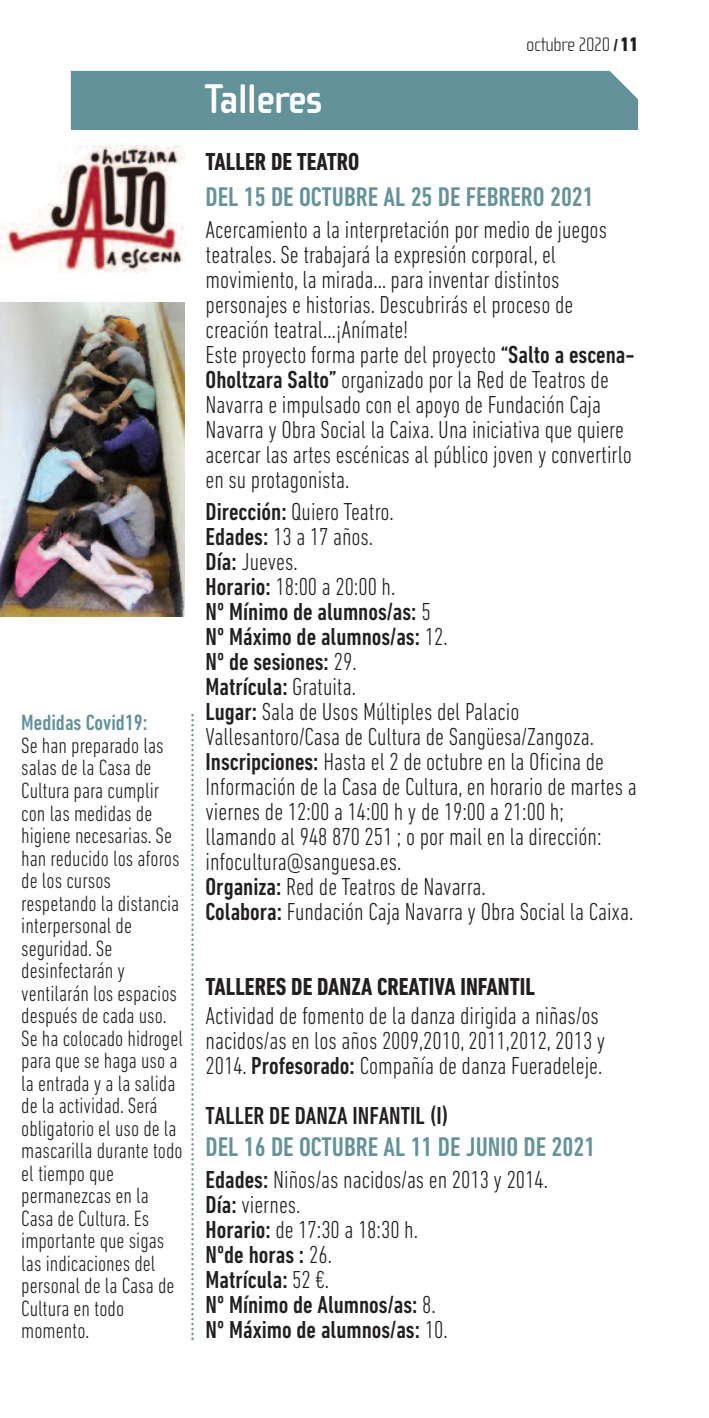
<style>
.page{position:relative;width:709px;height:1418px;background:#fff}
.page>*{position:absolute;margin:0;border:0;box-sizing:border-box;transform-origin:0 0}
.t1{font:700 42.5px "Cholla Sans";letter-spacing:-.025em;color:#fff}
.t2{font:500 condensed 27.5px "DIN Next LT Pro";color:#63929b}
.t3{font:300 condensed 25px/25px "DIN Next LT Pro";color:#231f20}
.t4{font:500 condensed 25px/25px "DIN Next LT Pro";color:#231f20}
.t5{font:700 condensed 25px "DIN Next LT Pro";color:#231f20}
.t6{font:300 condensed 22.5px/22.5px "DIN Next LT Pro";color:#231f20}
.t7{font:500 condensed 22.5px "DIN Next LT Pro";color:#63929b}
.t8{font:100 20px "Cholla Sans";letter-spacing:-.025em;color:#231f20}
.s1{font-family:"DIN Next LT Pro";font-weight:700;font-stretch:condensed;font-size:17.5px}
.s2{font-family:"DIN Next LT Pro";font-weight:800;font-stretch:condensed}
.s3{font-weight:500}
.s4{font-weight:300}
</style>
<div class="page">
<div style="left:71px;top:71px;width:567px;height:59px;background:#63929b"></div>
<svg style="left:191px;top:714px;width:3px;height:625px"></svg>
<img style="left:0;top:146px;width:184px;height:127px">
<img style="left:0;top:302px;width:184px;height:315px">
<p class="t7" style="left:21px;top:715px;width:128px">Medidas Covid19:</p>
<p class="t6" style="left:21px;top:736px;width:163px">Se han preparado las salas de la Casa de<br>Cultura para cumplir con las medidas de higiene necesarias. Se han reducido los aforos de los cursos respetando la distancia interpersonal de seguridad. Se desinfectarán y ventilarán los espacios después de cada uso.<br>Se ha colocado hidrogel para que se haga uso a la entrada y a la salida de la actividad. Será obligatorio el uso de la mascarilla durante todo el tiempo que permanezcas en la<br>Casa de Cultura. Es importante que sigas las indicaciones del personal de la Casa de<br>Cultura en todo momento.</p>
<h1 class="t1" style="left:206px;top:74px;width:119px">Talleres</h1>
<p class="t8" style="left:526px;top:32px;width:113px">octubre 2020 <span class="s1">/</span> <span class="s2">11</span></p>
<p class="t5" style="left:206px;top:153px;width:155px">TALLER DE TEATRO</p>
<p class="t2" style="left:206px;top:187px;width:390px">DEL 15 DE OCTUBRE AL 25 DE FEBRERO 2021</p>
<p class="t3" style="left:206px;top:219px;width:430px">Acercamiento a la interpretación por medio de juegos teatrales. Se trabajará la expresión corporal, el movimiento, la mirada… para inventar distintos personajes e historias. Descubrirás el proceso de creación teatral…¡Anímate!<br>Este proyecto forma parte del proyecto <span class="s3">“Salto a escena-Oholtzara Salto”</span> organizado por la Red de Teatros de Navarra e impulsado con el apoyo de Fundación Caja Navarra y Obra Social la Caixa. Una iniciativa que quiere acercar las artes escénicas al público joven y convertirlo en su protagonista.</p>
<p class="t3" style="left:205px;top:501px;width:432px"><span class="s3">Dirección:</span> Quiero Teatro.<br><span class="s3">Edades:</span> 13 a 17 años.<br><span class="s3">Día:</span> Jueves.<br><span class="s3">Horario:</span> 18:00 a 20:00 h.<br><span class="s3">Nº Mínimo de alumnos/as:</span> 5<br><span class="s3">Nº Máximo de alumnos/as:</span> 12.<br><span class="s3">Nº de sesiones:</span> 29.<br><span class="s3">Matrícula:</span> Gratuita.<br><span class="s3">Lugar:</span> Sala de Usos Múltiples del Palacio Vallesantoro/Casa de Cultura de Sangüesa/Zangoza.<br><span class="s3">Inscripciones:</span> Hasta el 2 de octubre en la Oficina de Información de la Casa de Cultura, en horario de martes a viernes de 12:00 a 14:00 h y de 19:00 a 21:00 h; llamando al 948 870 251 ; o por mail en la dirección: infocultura@sanguesa.es.<br><span class="s3">Organiza:</span> Red de Teatros de Navarra.<br><span class="s3">Colabora:</span> Fundación Caja Navarra y Obra Social la Caixa.</p>
<p class="t5" style="left:205px;top:978px;width:331px">TALLERES DE DANZA CREATIVA INFANTIL</p>
<p class="t3" style="left:205px;top:1005px;width:401px">Actividad de fomento de la danza dirigida a niñas/os nacidos/as en los años 2009,2010, 2011,2012, 2013 y<br>2014. <span class="s3">Profesorado:</span> Compañía de danza Fueradeleje.</p>
<p class="t4" style="left:205px;top:1105px;width:244px">TALLER DE DANZA INFANTIL (I)</p>
<p class="t2" style="left:206px;top:1137px;width:391px">DEL 16 DE OCTUBRE AL 11 DE JUNIO DE 2021</p>
<p class="t4" style="left:205px;top:1169px;width:344px">Edades: <span class="s4">Niños/as nacidos/as en 2013 y 2014.<br></span>Día: <span class="s4">viernes.<br></span>Horario: <span class="s4">de 17:30 a 18:30 h.<br></span>Nºde horas : <span class="s4">26.<br></span>Matrícula: <span class="s4">52 €.<br></span>Nº Mínimo de Alumnos/as: <span class="s4">8.<br></span>Nº Máximo de alumnos/as: <span class="s4">10.</span></p>
</div>
